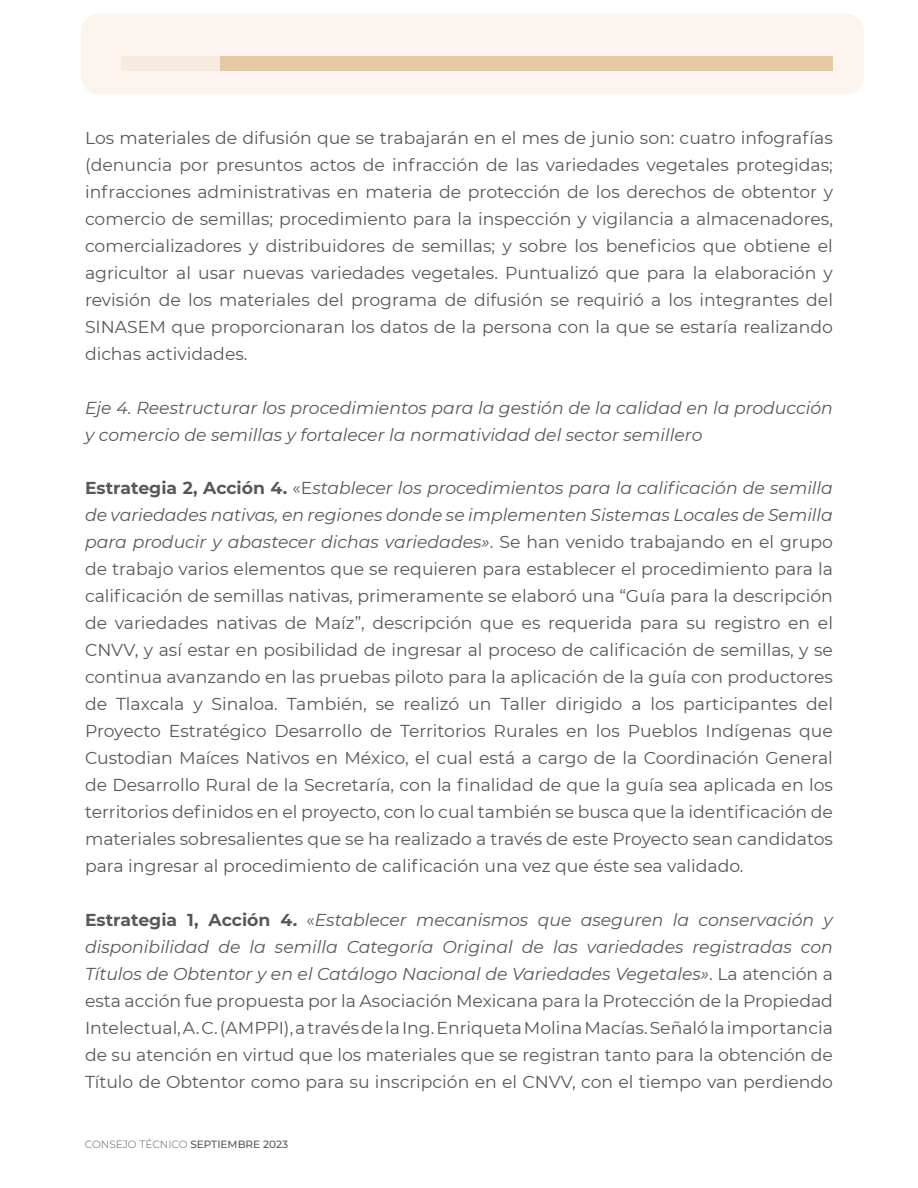
<style>
.page{position:relative;width:918px;height:1188px;background:#fff}
.page>*{position:absolute;margin:0;border:0;box-sizing:border-box;transform-origin:0 0}
.t1{font:17.25px/27px "Montserrat";color:#57585a;text-align:justify}
.t2{font:italic 17.25px/27px "Montserrat";color:#57585a}
.t3{font:300 10.5px "Montserrat";color:#57585a}
.s1{font-weight:700}
.s2{font-style:italic}
.s3{font-weight:500}
</style>
<div class="page">
<div style="left:81px;top:14px;width:783px;height:80px;background:#fcf4ee;border-radius:18px"></div>
<div style="left:220px;top:56px;width:613px;height:15px;background:#e4c9a3"></div>
<div style="left:122px;top:56px;width:98px;height:15px;background:#f8ebde"></div>
<p class="t1" style="left:85px;top:124px;width:749px">Los materiales de difusión que se trabajarán en el mes de junio son: cuatro infografías (denuncia por presuntos actos de infracción de las variedades vegetales protegidas; infracciones administrativas en materia de protección de los derechos de obtentor y comercio de semillas; procedimiento para la inspección y vigilancia a almacenadores, comercializadores y distribuidores de semillas; y sobre los beneficios que obtiene el agricultor al usar nuevas variedades vegetales. Puntualizó que para la elaboración y revisión de los materiales del programa de difusión se requirió a los integrantes del SINASEM que proporcionaran los datos de la persona con la que se estaría realizando dichas actividades.</p>
<p class="t2" style="left:85px;top:394px;width:749px">Eje 4. Reestructurar los procedimientos para la gestión de la calidad en la producción y comercio de semillas y fortalecer la normatividad del sector semillero</p>
<p class="t1" style="left:85px;top:474px;width:750px"><span class="s1">Estrategia 2, Acción 4.</span> «E<span class="s2">stablecer los procedimientos para la calificación de semilla de variedades nativas, en regiones donde se implementen Sistemas Locales de Semilla para producir y abastecer dichas variedades»</span>. Se han venido trabajando en el grupo de trabajo varios elementos que se requieren para establecer el procedimiento para la calificación de semillas nativas, primeramente se elaboró una “Guía para la descripción de variedades nativas de Maíz”, descripción que es requerida para su registro en el CNVV, y así estar en posibilidad de ingresar al proceso de calificación de semillas, y se continua avanzando en las pruebas piloto para la aplicación de la guía con productores de Tlaxcala y Sinaloa. También, se realizó un Taller dirigido a los participantes del Proyecto Estratégico Desarrollo de Territorios Rurales en los Pueblos Indígenas que Custodian Maíces Nativos en México, el cual está a cargo de la Coordinación General de Desarrollo Rural de la Secretaría, con la finalidad de que la guía sea aplicada en los territorios definidos en el proyecto, con lo cual también se busca que la identificación de materiales sobresalientes que se ha realizado a través de este Proyecto sean candidatos para ingresar al procedimiento de calificación una vez que éste sea validado.</p>
<p class="t1" style="left:85px;top:906px;width:749px"><span class="s1">Estrategia 1, Acción 4.</span> «<span class="s2">Establecer mecanismos que aseguren la conservación y disponibilidad de la semilla Categoría Original de las variedades registradas con Títulos de Obtentor y en el Catálogo Nacional de Variedades Vegetales»</span>. La atención a esta acción fue propuesta por la Asociación Mexicana para la Protección de la Propiedad Intelectual, A. C. (AMPPI), a través de la Ing. Enriqueta Molina Macías. Señaló la importancia de su atención en virtud que los materiales que se registran tanto para la obtención de Título de Obtentor como para su inscripción en el CNVV, con el tiempo van perdiendo</p>
<p class="t3" style="left:85px;top:1138px;width:205px">CONSEJO TÉCNICO <span class="s3">SEPTIEMBRE 2023</span></p>
</div>
